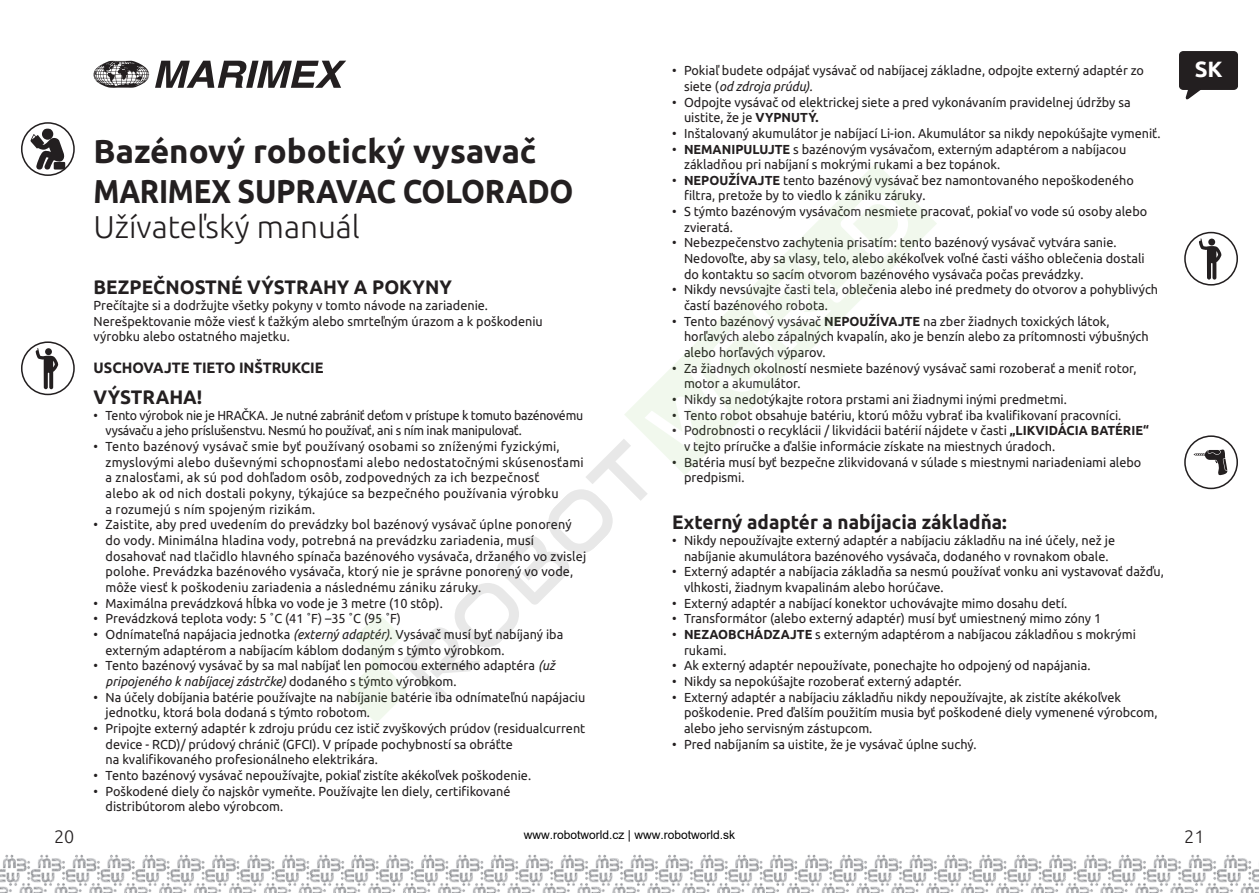
<style>
.page{position:relative;width:1259px;height:893px;background:#fff}
.page>*{position:absolute;margin:0;border:0;box-sizing:border-box;transform-origin:0 0}
.t1{font:700 33px/40.5px "Ubuntu";letter-spacing:-.01em;color:#231f20}
.t2{font:300 31.5px "Ubuntu";color:#231f20}
.t3{font:700 22.05px "Ubuntu";color:#fff}
.t4{font:700 19.5px "Ubuntu";color:#231f20}
.t5{font:300 18px "Ubuntu";color:#231f20}
.t6{font:700 15px "Ubuntu";color:#231f20}
.t7{font:13.05px/15.6px "Ubuntu";color:#231f20}
.t8{font:13.05px/15.6px "Ubuntu";letter-spacing:.02em;color:#231f20}
.t9{font:13.05px/15.6px "Ubuntu";letter-spacing:-.02em;color:#231f20;scale:.95 1}
.t10{font:12px "Arial";color:#000}
.s1{font-style:italic}
.s2{font-weight:700}
</style>
<div class="page">
<img style="left:0;top:854px;width:303px;height:39px">
<img style="left:749px;top:854px;width:320px;height:39px">
<img style="left:303px;top:854px;width:446px;height:39px">
<img style="left:1069px;top:854px;width:190px;height:39px">
<svg style="left:1179px;top:51px;width:59px;height:49px"></svg>
<svg style="left:94px;top:61px;width:252px;height:27px"></svg>
<div style="left:42px;top:128px;width:11px;height:12px;background:#231f20;border-radius:50%"></div>
<svg style="left:30px;top:134px;width:35px;height:36px"></svg>
<div style="left:21px;top:122px;width:54px;height:54px;border:2px solid #231f20;border-radius:50%"></div>
<svg style="left:36px;top:348px;width:22px;height:41px"></svg>
<div style="left:21px;top:341px;width:54px;height:54px;border:2px solid #231f20;border-radius:50%"></div>
<svg style="left:1199px;top:238px;width:22px;height:42px"></svg>
<div style="left:1184px;top:232px;width:54px;height:54px;border:2px solid #231f20;border-radius:50%"></div>
<svg style="left:1193px;top:450px;width:34px;height:25px"></svg>
<div style="left:1184px;top:435px;width:54px;height:54px;border:2px solid #231f20;border-radius:50%"></div>
<svg style="left:854px;top:163px;width:83px;height:80px"></svg>
<svg style="left:348px;top:185px;width:569px;height:536px"></svg>
<h1 class="t1" style="left:94px;top:131px;width:481px">Bazénový robotický vysavač<br>MARIMEX SUPRAVAC COLORADO</h1>
<h2 class="t2" style="left:94px;top:208px;width:268px">Užívateľský manuál</h2>
<h3 class="t4" style="left:94px;top:276px;width:360px">BEZPEČNOSTNÉ VÝSTRAHY A POKYNY</h3>
<p class="t7" style="left:94px;top:297px;width:451px">Prečítajte si a dodržujte všetky pokyny v tomto návode na zariadenie.<br>Nerešpektovanie môže viesť k ťažkým alebo smrteľným úrazom a k poškodeniu výrobku alebo ostatného majetku.</p>
<p class="t6" style="left:94px;top:358px;width:231px">USCHOVAJTE TIETO INŠTRUKCIE</p>
<h3 class="t4" style="left:94px;top:385px;width:110px">VÝSTRAHA!</h3>
<p class="t9" style="left:106px;top:407px;width:504px;text-indent:-12px">• Tento výrobok nie je HRAČKA. Je nutné zabrániť deťom v prístupe k tomuto bazénovému vysávaču a jeho príslušenstvu. Nesmú ho používať, ani s ním inak manipulovať.</p>
<p class="t8" style="left:106px;top:438px;width:480px;text-indent:-12px">• Tento bazénový vysávač smie byť používaný osobami so zníženými fyzickými, zmyslovými alebo duševnými schopnosťami alebo nedostatočnými skúsenosťami a znalosťami, ak sú pod dohľadom osôb, zodpovedných za ich bezpečnosť<br>alebo ak od nich dostali pokyny, týkajúce sa bezpečného používania výrobku<br>a rozumejú s ním spojeným rizikám.</p>
<p class="t7" style="left:106px;top:516px;width:482px;text-indent:-12px">• Zaistite, aby pred uvedením do prevádzky bol bazénový vysávač úplne ponorený do vody. Minimálna hladina vody, potrebná na prevádzku zariadenia, musí dosahovať nad tlačidlo hlavného spínača bazénového vysávača, držaného vo zvislej polohe. Prevádzka bazénového vysávača, ktorý nie je správne ponorený vo vode, môže viesť k poškodeniu zariadenia a následnému zániku záruky.</p>
<p class="t7" style="left:94px;top:595px;width:351px">• Maximálna prevádzková hĺbka vo vode je 3 metre (10 stôp).</p>
<p class="t7" style="left:94px;top:610px;width:309px">• Prevádzková teplota vody: 5 ˚C (41 ˚F) –35 ˚C (95 ˚F)</p>
<p class="t7" style="left:106px;top:626px;width:459px;text-indent:-12px">• Odnímateľná napájacia jednotka <span class="s1">(externý adaptér)</span>. Vysávač musí byť nabíjaný iba externým adaptérom a nabíjacím káblom dodaným s týmto výrobkom.</p>
<p class="t7" style="left:106px;top:657px;width:451px;text-indent:-12px">• Tento bazénový vysávač by sa mal nabíjať len pomocou externého adaptéra <span class="s1">(už pripojeného k nabíjacej zástrčke)</span> dodaného s týmto výrobkom.</p>
<p class="t7" style="left:106px;top:689px;width:481px;text-indent:-12px">• Na účely dobíjania batérie používajte na nabíjanie batérie iba odnímateľnú napájaciu jednotku, ktorá bola dodaná s týmto robotom.</p>
<p class="t7" style="left:106px;top:720px;width:481px;text-indent:-12px">• Pripojte externý adaptér k zdroju prúdu cez istič zvyškových prúdov (residualcurrent device - RCD)/ prúdový chránič (GFCI). V prípade pochybností sa obráťte<br>na kvalifikovaného profesionálneho elektrikára.</p>
<p class="t7" style="left:94px;top:767px;width:439px">• Tento bazénový vysávač nepoužívajte, pokiaľ zistíte akékoľvek poškodenie.</p>
<p class="t7" style="left:106px;top:783px;width:406px;text-indent:-12px">• Poškodené diely čo najskôr vymeňte. Používajte len diely, certifikované distribútorom alebo výrobcom.</p>
<p class="t7" style="left:684px;top:62px;width:461px;text-indent:-12px">• Pokiaľ budete odpájať vysávač od nabíjacej základne, odpojte externý adaptér zo siete (<span class="s1">od zdroja prúdu).</span></p>
<p class="t7" style="left:684px;top:94px;width:448px;text-indent:-12px">• Odpojte vysávač od elektrickej siete a pred vykonávaním pravidelnej údržby sa uistite, že je <span class="s2">VYPNUTÝ.</span></p>
<p class="t7" style="left:672px;top:125px;width:490px">• Inštalovaný akumulátor je nabíjací Li-ion. Akumulátor sa nikdy nepokúšajte vymeniť.</p>
<p class="t7" style="left:684px;top:141px;width:444px;text-indent:-12px">• <span class="s2">NEMANIPULUJTE</span> s bazénovým vysávačom, externým adaptérom a nabíjacou základňou pri nabíjaní s mokrými rukami a bez topánok.</p>
<p class="t7" style="left:684px;top:172px;width:451px;text-indent:-12px">• <span class="s2">NEPOUŽÍVAJTE</span> tento bazénový vysávač bez namontovaného nepoškodeného filtra, pretože by to viedlo k zániku záruky.</p>
<p class="t7" style="left:684px;top:203px;width:465px;text-indent:-12px">• S týmto bazénovým vysávačom nesmiete pracovať, pokiaľ vo vode sú osoby alebo zvieratá.</p>
<p class="t7" style="left:684px;top:235px;width:462px;text-indent:-12px">• Nebezpečenstvo zachytenia prisatím: tento bazénový vysávač vytvára sanie.<br>Nedovoľte, aby sa vlasy, telo, alebo akékoľvek voľné časti vášho oblečenia dostali do kontaktu so sacím otvorom bazénového vysávača počas prevádzky.</p>
<p class="t7" style="left:684px;top:282px;width:475px;text-indent:-12px">• Nikdy nevsúvajte časti tela, oblečenia alebo iné predmety do otvorov a pohyblivých častí bazénového robota.</p>
<p class="t7" style="left:684px;top:313px;width:466px;text-indent:-12px">• Tento bazénový vysávač <span class="s2">NEPOUŽÍVAJTE</span> na zber žiadnych toxických látok, horľavých alebo zápalných kvapalín, ako je benzín alebo za prítomnosti výbušných alebo horľavých výparov.</p>
<p class="t7" style="left:684px;top:360px;width:454px;text-indent:-12px">• Za žiadnych okolností nesmiete bazénový vysávač sami rozoberať a meniť rotor, motor a akumulátor.</p>
<p class="t7" style="left:672px;top:391px;width:396px">• Nikdy sa nedotýkajte rotora prstami ani žiadnymi inými predmetmi.</p>
<p class="t7" style="left:672px;top:407px;width:451px">• Tento robot obsahuje batériu, ktorú môžu vybrať iba kvalifikovaní pracovníci.</p>
<p class="t7" style="left:684px;top:423px;width:466px;text-indent:-12px">• Podrobnosti o recyklácii / likvidácii batérií nájdete v časti <span class="s2">„LIKVIDÁCIA BATÉRIE“ </span>v tejto príručke a ďalšie informácie získate na miestnych úradoch.</p>
<p class="t7" style="left:684px;top:454px;width:459px;text-indent:-12px">• Batéria musí byť bezpečne zlikvidovaná v súlade s miestnymi nariadeniami alebo predpismi.</p>
<h3 class="t4" style="left:672px;top:511px;width:336px">Externý adaptér a nabíjacia základňa:</h3>
<p class="t7" style="left:672px;top:532px;width:444px;text-align:center">• Nikdy nepoužívajte externý adaptér a nabíjaciu základňu na iné účely, než je nabíjanie akumulátora bazénového vysávača, dodaného v rovnakom obale.</p>
<p class="t7" style="left:684px;top:563px;width:481px;text-indent:-12px">• Externý adaptér a nabíjacia základňa sa nesmú používať vonku ani vystavovať dažďu, vlhkosti, žiadnym kvapalinám alebo horúčave.</p>
<p class="t7" style="left:672px;top:595px;width:397px">• Externý adaptér a nabíjací konektor uchovávajte mimo dosahu detí.</p>
<p class="t7" style="left:672px;top:610px;width:431px">• Transformátor (alebo externý adaptér) musí byť umiestnený mimo zóny 1</p>
<p class="t7" style="left:684px;top:626px;width:453px;text-indent:-12px">• <span class="s2">NEZAOBCHÁDZAJTE</span> s externým adaptérom a nabíjacou základňou s mokrými rukami.</p>
<p class="t7" style="left:672px;top:657px;width:420px">• Ak externý adaptér nepoužívate, ponechajte ho odpojený od napájania.</p>
<p class="t7" style="left:672px;top:673px;width:291px">• Nikdy sa nepokúšajte rozoberať externý adaptér.</p>
<p class="t7" style="left:684px;top:689px;width:475px;text-indent:-12px">• Externý adaptér a nabíjaciu základňu nikdy nepoužívajte, ak zistíte akékoľvek poškodenie. Pred ďalším použitím musia byť poškodené diely vymenené výrobcom, alebo jeho servisným zástupcom.</p>
<p class="t7" style="left:672px;top:736px;width:306px">• Pred nabíjaním sa uistite, že je vysávač úplne suchý.</p>
<h3 class="t3" style="left:1194px;top:56px;width:29px">SK</h3>
<p class="t10" style="left:524px;top:826px;width:213px">www.robotworld.cz | www.robotworld.sk</p>
<h3 class="t5" style="left:54px;top:826px;width:22px">20</h3>
<h3 class="t5" style="left:1184px;top:826px;width:22px">21</h3>
</div>
